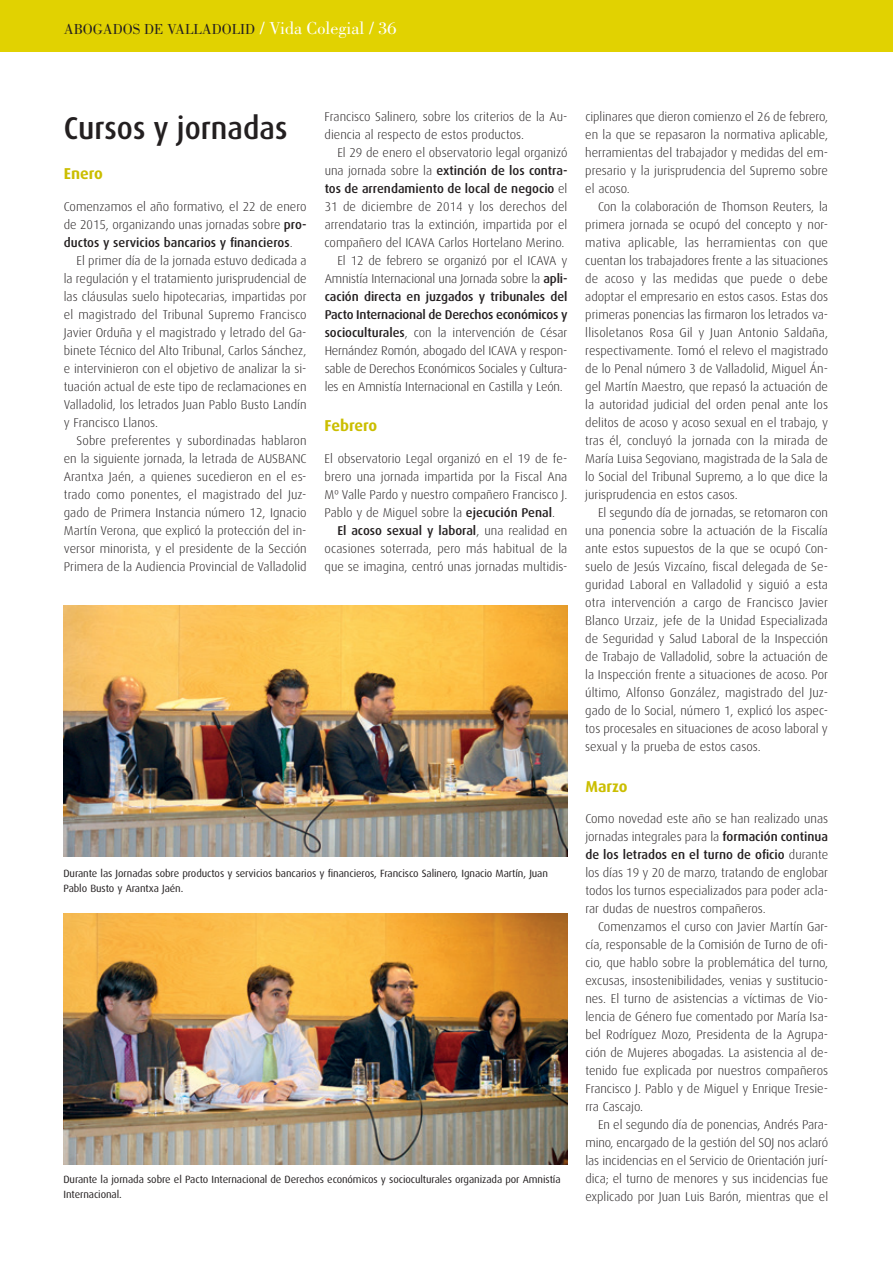
<style>
.page{position:relative;width:893px;height:1263px;background:#fff}
.page>*{position:absolute;margin:0;border:0;box-sizing:border-box;transform-origin:0 0}
.t1{font:500 31.5px "Dax";color:#231f20;scale:.95 1}
.t2{font:18px "Bodoni Std";color:#fff}
.t3{font:700 15.75px "Dax";color:#cbbe01}
.t4{font:15px "Bodoni Std";color:#231f20}
.t5{font:300 12.75px/18px "Dax";color:#231f20;text-align:justify}
.t6{font:500 12.75px "Dax";letter-spacing:-.005em;color:#231f20}
.t7{font:10.5px/15px "Dax";letter-spacing:-.01em;color:#231f20}
.s1{font-weight:500}
.s2{font-weight:300}
</style>
<div class="page">
<div style="left:0;top:0;width:893px;height:51px;background:#e1d201"></div>
<img style="left:63px;top:913px;width:504px;height:251px">
<img style="left:63px;top:606px;width:504px;height:251px">
<p class="t4" style="left:64px;top:21px;width:193px">ABOGADOS DE VALLADOLID</p>
<h2 class="t2" style="left:260px;top:18px;width:138px">/ Vida Colegial / 36</h2>
<h1 class="t1" style="left:64px;top:110px;width:237px">Cursos y jornadas</h1>
<p class="t3" style="left:64px;top:165px;width:41px">Enero</p>
<p class="t5" style="left:64px;top:198px;width:244px">Comenzamos el año formativo, el 22 de enero de 2015, organizando unas jornadas sobre <span class="s1">pro&shy;ductos y servicios bancarios y financieros</span>.</p>
<p class="t5" style="left:64px;top:252px;width:244px;text-indent:13px">El primer día de la jornada estuvo dedicada a la regulación y el tratamiento jurisprudencial de las cláusulas suelo hipotecarias, impartidas por el magistrado del Tribunal Supremo Francisco Javier Orduña y el magistrado y letrado del Ga&shy;binete Técnico del Alto Tribunal, Carlos Sánchez, e intervinieron con el objetivo de analizar la si&shy;tuación actual de este tipo de reclamaciones en Valladolid, los letrados Juan Pablo Busto Landín y Francisco Llanos.</p>
<p class="t5" style="left:64px;top:432px;width:244px;text-indent:13px">Sobre preferentes y subordinadas hablaron en la siguiente jornada, la letrada de AUSBANC Arantxa Jaén, a quienes sucedieron en el es&shy;trado como ponentes, el magistrado del Juz&shy;gado de Primera Instancia número 12, Ignacio Martín Verona, que explicó la protección del in&shy;versor minorista, y el presidente de la Sección Primera de la Audiencia Provincial de Valladolid</p>
<p class="t5" style="left:325px;top:108px;width:244px">Francisco Salinero, sobre los criterios de la Au&shy;diencia al respecto de estos productos.</p>
<p class="t5" style="left:337px;top:144px;width:232px">El 29 de enero el observatorio legal organizó</p>
<p class="t6" style="left:325px;top:163px;width:244px"><span class="s2">una jornada sobre la</span> extinción de los contra-</p>
<p class="t6" style="left:325px;top:181px;width:244px">tos de arrendamiento de local de negocio <span class="s2">el</span></p>
<p class="t5" style="left:325px;top:198px;width:244px">31 de diciembre de 2014 y los derechos del</p>
<p class="t5" style="left:325px;top:216px;width:244px">arrendatario tras la extinción, impartida por el</p>
<p class="t5" style="left:325px;top:234px;width:241px">compañero del ICAVA Carlos Hortelano Merino.</p>
<p class="t5" style="left:337px;top:252px;width:232px">El 12 de febrero se organizó por el ICAVA y</p>
<p class="t5" style="left:325px;top:270px;width:244px">Amnistía Internacional una Jornada sobre la <span class="s1">apli-</span></p>
<p class="t6" style="left:325px;top:289px;width:244px">cación directa en juzgados y tribunales del</p>
<p class="t6" style="left:325px;top:307px;width:244px">Pacto Internacional de Derechos económicos y</p>
<p class="t5" style="left:325px;top:324px;width:244px"><span class="s1">socioculturales</span>, con la intervención de César</p>
<p class="t5" style="left:325px;top:342px;width:244px">Hernández Romón, abogado del ICAVA y respon-</p>
<p class="t5" style="left:325px;top:360px;width:244px">sable de Derechos Económicos Sociales y Cultura-</p>
<p class="t5" style="left:325px;top:378px;width:240px">les en Amnistía Internacional en Castilla y León.</p>
<p class="t3" style="left:325px;top:417px;width:54px">Febrero</p>
<p class="t5" style="left:325px;top:450px;width:244px">El observatorio Legal organizó en el 19 de fe-</p>
<p class="t5" style="left:325px;top:468px;width:244px">brero una jornada impartida por la Fiscal Ana</p>
<p class="t5" style="left:325px;top:486px;width:244px">Mº Valle Pardo y nuestro compañero Francisco J.</p>
<p class="t5" style="left:325px;top:504px;width:232px">Pablo y de Miguel sobre la <span class="s1">ejecución Penal</span>.</p>
<p class="t6" style="left:337px;top:523px;width:232px">El acoso sexual y laboral<span class="s2">, una realidad en</span></p>
<p class="t5" style="left:325px;top:540px;width:244px">ocasiones soterrada, pero más habitual de la</p>
<p class="t5" style="left:325px;top:558px;width:244px">que se imagina, centró unas jornadas multidis-</p>
<p class="t7" style="left:63px;top:866px;width:486px">Durante las Jornadas sobre productos y servicios bancarios y financieros, Francisco Salinero, Ignacio Martín, Juan<br>Pablo Busto y Arantxa Jaén.</p>
<p class="t7" style="left:63px;top:1172px;width:499px">Durante la jornada sobre el Pacto Internacional de Derechos económicos y socioculturales organizada por Amnistía<br>Internacional.</p>
<p class="t5" style="left:585px;top:108px;width:244px">ciplinares que dieron comienzo el 26 de febrero, en la que se repasaron la normativa aplicable, herramientas del trabajador y medidas del em&shy;presario y la jurisprudencia del Supremo sobre el acoso.</p>
<p class="t5" style="left:585px;top:198px;width:244px;text-indent:13px">Con la colaboración de Thomson Reuters, la primera jornada se ocupó del concepto y nor&shy;mativa aplicable, las herramientas con que cuentan los trabajadores frente a las situaciones de acoso y las medidas que puede o debe adoptar el empresario en estos casos. Estas dos primeras ponencias las firmaron los letrados va&shy;llisoletanos Rosa Gil y Juan Antonio Saldaña, respectivamente. Tomó el relevo el magistrado de lo Penal número 3 de Valladolid, Miguel Án&shy;gel Martín Maestro, que repasó la actuación de la autoridad judicial del orden penal ante los delitos de acoso y acoso sexual en el trabajo, y tras él, concluyó la jornada con la mirada de María Luisa Segoviano, magistrada de la Sala de lo Social del Tribunal Supremo, a lo que dice la jurisprudencia en estos casos.</p>
<p class="t5" style="left:585px;top:504px;width:244px;text-indent:13px">El segundo día de jornadas, se retomaron con una ponencia sobre la actuación de la Fiscalía ante estos supuestos de la que se ocupó Con&shy;suelo de Jesús Vizcaíno, fiscal delegada de Se&shy;guridad Laboral en Valladolid y siguió a esta otra intervención a cargo de Francisco Javier Blanco Urzaiz, jefe de la Unidad Especializada de Seguridad y Salud Laboral de la Inspección de Trabajo de Valladolid, sobre la actuación de la Inspección frente a situaciones de acoso. Por último, Alfonso González, magistrado del Juz&shy;gado de lo Social, número 1, explicó los aspec&shy;tos procesales en situaciones de acoso laboral y sexual y la prueba de estos casos.</p>
<p class="t3" style="left:585px;top:777px;width:44px">Marzo</p>
<p class="t5" style="left:585px;top:810px;width:244px">Como novedad este año se han realizado unas jornadas integrales para la <span class="s1">formación continua de los letrados en el turno de oficio</span> durante los días 19 y 20 de marzo, tratando de englobar todos los turnos especializados para poder acla&shy;rar dudas de nuestros compañeros.</p>
<p class="t5" style="left:585px;top:918px;width:244px;text-indent:13px">Comenzamos el curso con Javier Martín Gar&shy;cía, responsable de la Comisión de Turno de ofi&shy;cio, que hablo sobre la problemática del turno, excusas, insostenibilidades, venias y sustitucio&shy;nes. El turno de asistencias a víctimas de Vio&shy;lencia de Género fue comentado por María Isa&shy;bel Rodríguez Mozo, Presidenta de la Agrupa&shy;ción de Mujeres abogadas. La asistencia al de&shy;tenido fue explicada por nuestros compañeros Francisco J. Pablo y de Miguel y Enrique Tresie&shy;rra Cascajo.</p>
<p class="t5" style="left:585px;top:1116px;width:244px;text-indent:13px">En el segundo día de ponencias, Andrés Para&shy;mino, encargado de la gestión del SOJ nos aclaró las incidencias en el Servicio de Orientación jurí&shy;dica; el turno de menores y sus incidencias fue explicado por Juan Luis Barón, mientras que el</p>
</div>
